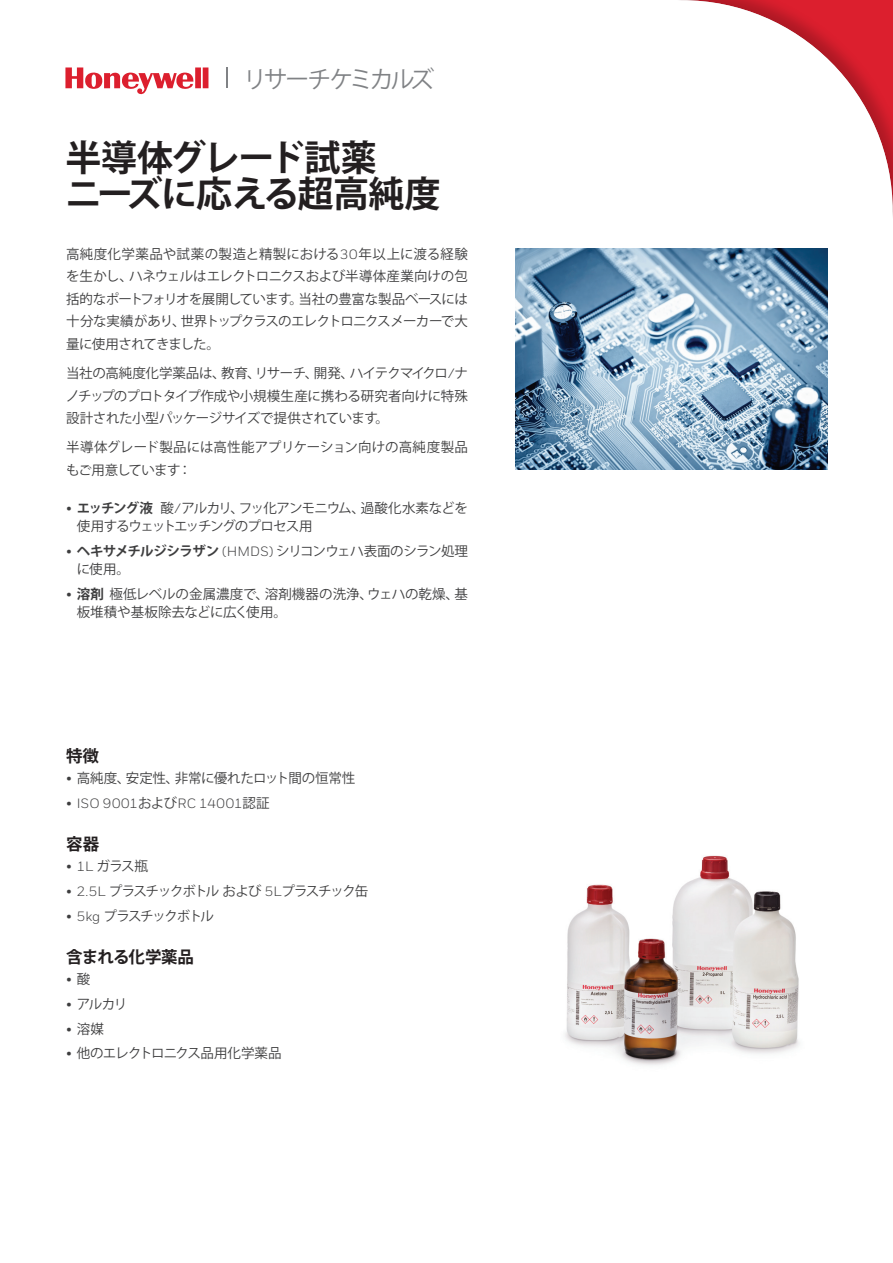
<style>
.page{position:relative;width:893px;height:1263px;background:#fff}
.page>*{position:absolute;margin:0;border:0;box-sizing:border-box;transform-origin:0 0}
.t1{font:700 36px/36px "Koz Go Pr 6 N";letter-spacing:-.025em;color:#231f20}
.t2{font:23.7px "Koz Go Pr 6 N";letter-spacing:-.125em;color:#808285}
.t3{font:700 16.5px "Koz Go Pr 6 N";letter-spacing:-.02em;color:#231f20}
.t4{font:13.5px/22.5px "Koz Go Pr 6 N";letter-spacing:-.035em;color:#3e3e3f;text-align:justify}
.t5{font:13.5px/18px "Koz Go Pr 6 N";letter-spacing:-.07em;color:#3e3e3f}
.t6{font:13.5px/18px "Koz Go Pr 6 N";letter-spacing:-.005em;color:#3e3e3f}
.t7{font:13.5px/22.5px "Koz Go Pr 6 N";letter-spacing:-.01em;color:#3e3e3f}
.t8{font:13.5px "Koz Go Pr 6 N";letter-spacing:-.085em;color:#3e3e3f}
.t9{font:13.5px "Honeywell Sans";letter-spacing:.02em;color:#3e3e3f}
.t10{font:13.5px "Koz Go Pr 6 N";letter-spacing:-.105em;color:#3e3e3f}
.s1{font-family:"Honeywell Sans"}
.s2{font-weight:700}
.s3{font-family:"Koz Go Pr 6 N"}
</style>
<div class="page">
<svg style="left:65px;top:67px;width:143px;height:27px"></svg>
<hr style="left:226px;top:67px;width:2px;height:21px;background:#808285">
<img style="left:515px;top:248px;width:312px;height:221px">
<img style="left:565px;top:855px;width:235px;height:210px">
<h2 class="t2" style="left:243px;top:66px;width:192px">リサーチケミカルズ</h2>
<h1 class="t1" style="left:65px;top:141px;width:377px">半導体グレード試薬　ニーズに応える超高純度</h1>
<p class="t4" style="left:66px;top:243px;width:404px">高純度化学薬品や試薬の製造と精製における<span class="s1">30</span>年以上に渡る経験を生かし、ハネウェルはエレクトロニクスおよび半導体産業向けの包括的なポートフォリオを展開しています。当社の豊富な製品ベースには十分な実績があり、世界トップクラスのエレクトロニクスメーカーで大量に使用されてきました。</p>
<p class="t4" style="left:66px;top:362px;width:404px">当社の高純度化学薬品は、教育、リサーチ、開発、ハイテクマイクロ<span class="s1">/</span>ナノチップのプロトタイプ作成や小規模生産に携わる研究者向けに特殊設計された小型パッケージサイズで提供されています。</p>
<p class="t7" style="left:66px;top:436px;width:404px">半導体グレード製品には高性能アプリケーション向けの高純度製品もご用意しています：</p>
<p class="t5" style="left:77px;top:499px;width:393px;text-indent:-11px"><span class="s1">•</span> <span class="s2">エッチング液</span>酸<span class="s1">/</span>アルカリ、フッ化アンモニウム、過酸化水素などを使用するウェットエッチングのプロセス用</p>
<p class="t4" style="left:77px;top:542px;width:393px;line-height:18px;text-indent:-11px"><span class="s1">•</span> <span class="s2">ヘキサメチルジシラザン</span> <span class="s1">(HMDS)</span> シリコンウェハ表面のシラン処理に使用。</p>
<p class="t6" style="left:77px;top:585px;width:393px;text-indent:-11px"><span class="s1">•</span> <span class="s2">溶剤</span>極低レベルの金属濃度で、溶剤機器の洗浄、ウェハの乾燥、基板堆積や基板除去などに広く使用。</p>
<p class="t3" style="left:66px;top:747px;width:34px">特徴</p>
<p class="t4" style="left:66px;top:767px;width:291px"><span class="s1">•</span> 高純度、安定性、非常に優れたロット間の恒常性</p>
<p class="t9" style="left:66px;top:795px;width:205px">• ISO 9001<span class="s3">および</span>RC 14001<span class="s3">認証</span></p>
<p class="t3" style="left:66px;top:835px;width:35px">容器</p>
<p class="t4" style="left:66px;top:855px;width:83px"><span class="s1">• 1L</span> ガラス瓶</p>
<p class="t8" style="left:66px;top:883px;width:304px"><span class="s1">• 2.5L</span> プラスチックボトルおよび <span class="s1">5L</span>プラスチック缶</p>
<p class="t10" style="left:66px;top:908px;width:150px"><span class="s1">• 5kg</span> プラスチックボトル</p>
<p class="t3" style="left:66px;top:948px;width:129px">含まれる化学薬品</p>
<p class="t9" style="left:66px;top:971px;width:26px">• <span class="s3">酸</span></p>
<p class="t4" style="left:66px;top:993px;width:63px"><span class="s1">•</span> アルカリ</p>
<p class="t4" style="left:66px;top:1018px;width:40px"><span class="s1">•</span> 溶媒</p>
<p class="t4" style="left:66px;top:1042px;width:217px"><span class="s1">•</span> 他のエレクトロニクス品用化学薬品</p>
</div>
